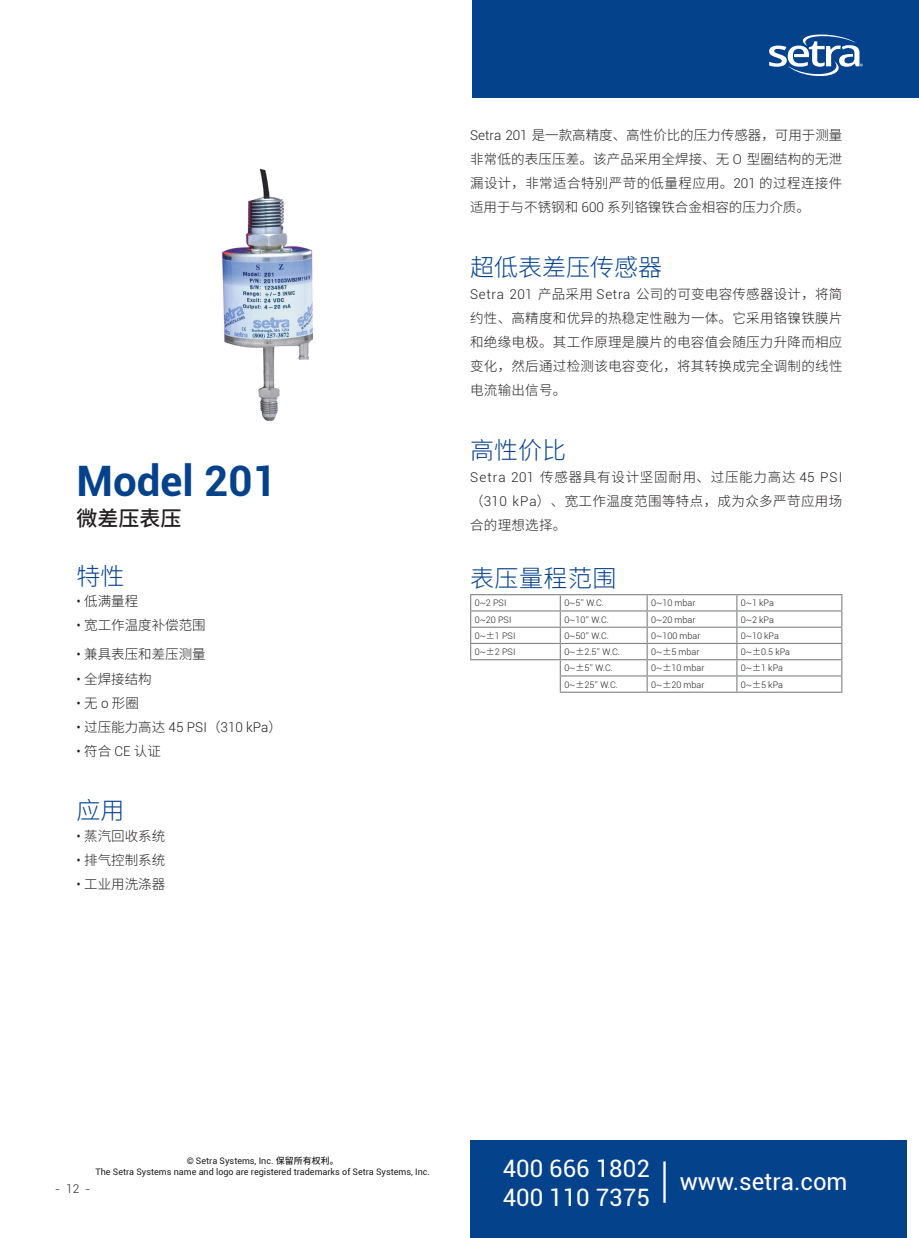
<style>
.page{position:relative;width:919px;height:1238px;background:#fff}
.page>*{position:absolute;margin:0;border:0;box-sizing:border-box;transform-origin:0 0}
.t1{font:700 42px "Roboto";color:#05428c}
.t2{font:24px/28.8px "Roboto";color:#fff}
.t3{font:300 24px "Source Han Sans CN";color:#05428c}
.t4{font:500 21px "Source Han Sans CN";color:#231f20}
.t5{font:300 13.5px/24px "Source Han Sans CN";letter-spacing:.02em;color:#231f20;text-align:justify}
.t6{font:300 13.5px "Source Han Sans CN";color:#231f20}
.t7{font:300 13.5px "Roboto";color:#231f20}
.t8{font:300 12px "Roboto";color:#231f20}
.t9{font:300 9px "Roboto";color:#231f20}
.t10{font:9px/10.8px "Roboto";color:#231f20;text-align:center}
.s1{font-family:"Roboto"}
.s2{font-family:"Source Han Sans CN"}
.s3{font-family:"Source Han Sans CN";font-weight:500}
</style>
<div class="page">
<div style="left:472px;top:0;width:446px;height:98px;background:#05428c"></div>
<svg style="left:769px;top:34px;width:93px;height:43px"></svg>
<div style="left:470px;top:1140px;width:436px;height:97px;background:#05428c"></div>
<hr style="left:470px;top:594px;width:90px;height:1px;background:#808285">
<hr style="left:560px;top:594px;width:87px;height:1px;background:#808285">
<hr style="left:647px;top:594px;width:89px;height:1px;background:#808285">
<hr style="left:736px;top:594px;width:106px;height:1px;background:#808285">
<hr style="left:470px;top:610px;width:90px;height:1px;background:#808285">
<hr style="left:560px;top:610px;width:87px;height:1px;background:#808285">
<hr style="left:647px;top:610px;width:89px;height:1px;background:#808285">
<hr style="left:736px;top:610px;width:106px;height:1px;background:#808285">
<hr style="left:470px;top:626px;width:90px;height:1px;background:#808285">
<hr style="left:560px;top:626px;width:87px;height:1px;background:#808285">
<hr style="left:647px;top:626px;width:89px;height:1px;background:#808285">
<hr style="left:736px;top:626px;width:106px;height:1px;background:#808285">
<hr style="left:470px;top:643px;width:90px;height:1px;background:#808285">
<svg style="left:470px;top:595px;width:1px;height:64px"></svg>
<hr style="left:560px;top:643px;width:87px;height:1px;background:#808285">
<hr style="left:647px;top:643px;width:89px;height:1px;background:#808285">
<hr style="left:736px;top:643px;width:106px;height:1px;background:#808285">
<hr style="left:560px;top:659px;width:87px;height:1px;background:#808285">
<hr style="left:647px;top:659px;width:89px;height:1px;background:#808285">
<hr style="left:736px;top:659px;width:106px;height:1px;background:#808285">
<hr style="left:559px;top:675px;width:88px;height:1px;background:#808285">
<hr style="left:647px;top:675px;width:89px;height:1px;background:#808285">
<svg style="left:646px;top:595px;width:1px;height:96px"></svg>
<hr style="left:736px;top:675px;width:106px;height:1px;background:#808285">
<svg style="left:736px;top:595px;width:1px;height:96px"></svg>
<svg style="left:841px;top:595px;width:1px;height:96px"></svg>
<hr style="left:559px;top:691px;width:88px;height:1px;background:#808285">
<hr style="left:647px;top:691px;width:89px;height:1px;background:#808285">
<hr style="left:736px;top:691px;width:106px;height:1px;background:#808285">
<hr style="left:470px;top:659px;width:90px;height:1px;background:#808285">
<svg style="left:559px;top:595px;width:2px;height:96px"></svg>
<img style="left:222px;top:168px;width:92px;height:253px">
<h1 class="t1" style="left:77px;top:452px;width:201px">Model 201</h1>
<h3 class="t4" style="left:77px;top:506px;width:107px">微差压表压</h3>
<h2 class="t3" style="left:77px;top:562px;width:50px">特性</h2>
<p class="t5" style="left:77px;top:589px;width:63px"><span class="s1">•</span> 低满量程</p>
<p class="t6" style="left:77px;top:617px;width:131px"><span class="s1">•</span> 宽工作温度补偿范围</p>
<p class="t6" style="left:77px;top:646px;width:131px"><span class="s1">•</span> 兼具表压和差压测量</p>
<p class="t5" style="left:77px;top:667px;width:77px"><span class="s1">•</span> 全焊接结构</p>
<p class="t5" style="left:77px;top:691px;width:64px"><span class="s1">•</span> 无 <span class="s1">o</span> 形圈</p>
<p class="t7" style="left:77px;top:717px;width:207px">• <span class="s2">过压能力高达</span> 45 PSI<span class="s2">（</span>310 kPa<span class="s2">）</span></p>
<p class="t5" style="left:77px;top:739px;width:86px"><span class="s1">•</span> 符合 <span class="s1">CE</span> 认证</p>
<h2 class="t3" style="left:77px;top:796px;width:49px">应用</h2>
<p class="t5" style="left:77px;top:824px;width:90px"><span class="s1">•</span> 蒸汽回收系统</p>
<p class="t5" style="left:77px;top:848px;width:90px"><span class="s1">•</span> 排气控制系统</p>
<p class="t5" style="left:77px;top:872px;width:90px"><span class="s1">•</span> 工业用洗涤器</p>
<p class="t5" style="left:470px;top:123px;width:374px"><span class="s1">Setra 201</span> 是一款高精度、高性价比的压力传感器，可用于测量非常低的表压压差。该产品采用全焊接、无 <span class="s1">O</span> 型圈结构的无泄漏设计，非常适合特别严苛的低量程应用。<span class="s1">201</span> 的过程连接件适用于与不锈钢和 <span class="s1">600</span> 系列铬镍铁合金相容的压力介质。</p>
<h2 class="t3" style="left:470px;top:254px;width:193px">超低表差压传感器</h2>
<p class="t5" style="left:470px;top:282px;width:374px"><span class="s1">Setra 201</span> 产品采用 <span class="s1">Setra</span> 公司的可变电容传感器设计，将简约性、高精度和优异的热稳定性融为一体。它采用铬镍铁膜片和绝缘电极。其工作原理是膜片的电容值会随压力升降而相应变化，然后通过检测该电容变化，将其转换成完全调制的线性电流输出信号。</p>
<h2 class="t3" style="left:470px;top:437px;width:97px">高性价比</h2>
<p class="t5" style="left:470px;top:465px;width:374px"><span class="s1">Setra 201</span> 传感器具有设计坚固耐用、过压能力高达 <span class="s1">45 PSI</span>（<span class="s1">310 kPa</span>）、宽工作温度范围等特点，成为众多严苛应用场合的理想选择。</p>
<h2 class="t3" style="left:470px;top:564px;width:148px">表压量程范围</h2>
<p class="t9" style="left:474px;top:596px;width:33px">0~2 PSI</p>
<p class="t9" style="left:564px;top:596px;width:41px">0~5<span class="s2">″</span> W.C.</p>
<p class="t9" style="left:651px;top:596px;width:46px">0~10 mbar</p>
<p class="t9" style="left:740px;top:596px;width:35px">0~1 kPa</p>
<p class="t9" style="left:474px;top:613px;width:38px">0~20 PSI</p>
<p class="t9" style="left:564px;top:613px;width:46px">0~10<span class="s2">″</span> W.C.</p>
<p class="t9" style="left:651px;top:613px;width:46px">0~20 mbar</p>
<p class="t9" style="left:740px;top:613px;width:35px">0~2 kPa</p>
<p class="t9" style="left:474px;top:629px;width:42px">0~<span class="s2">±</span>1 PSI</p>
<p class="t9" style="left:564px;top:629px;width:46px">0~50<span class="s2">″</span> W.C.</p>
<p class="t9" style="left:651px;top:629px;width:51px">0~100 mbar</p>
<p class="t9" style="left:740px;top:629px;width:40px">0~10 kPa</p>
<p class="t9" style="left:474px;top:645px;width:42px">0~<span class="s2">±</span>2 PSI</p>
<p class="t9" style="left:564px;top:645px;width:57px">0~<span class="s2">±</span>2.5<span class="s2">″</span> W.C.</p>
<p class="t9" style="left:651px;top:645px;width:50px">0~<span class="s2">±</span>5 mbar</p>
<p class="t9" style="left:740px;top:645px;width:51px">0~<span class="s2">±</span>0.5 kPa</p>
<p class="t9" style="left:564px;top:661px;width:50px">0~<span class="s2">±</span>5<span class="s2">″</span> W.C.</p>
<p class="t9" style="left:651px;top:661px;width:55px">0~<span class="s2">±</span>10 mbar</p>
<p class="t9" style="left:740px;top:661px;width:44px">0~<span class="s2">±</span>1 kPa</p>
<p class="t9" style="left:564px;top:678px;width:55px">0~<span class="s2">±</span>25<span class="s2">″</span> W.C.</p>
<p class="t9" style="left:651px;top:678px;width:55px">0~<span class="s2">±</span>20 mbar</p>
<p class="t9" style="left:740px;top:678px;width:44px">0~<span class="s2">±</span>5 kPa</p>
<p class="t10" style="left:95px;top:1154px;width:336px">© Setra Systems, Inc. <span class="s3">保留所有权利。<br></span>The Setra Systems name and logo are registered trademarks of Setra Systems, Inc.</p>
<p class="t8" style="left:55px;top:1180px;width:37px">- 12 -</p>
<h2 class="t2" style="left:502px;top:1152px;width:166px">400 666 1802<br>400 110 7375 <sup>|</sup></h2>
<h2 class="t2" style="left:679px;top:1166px;width:169px">www.setra.com</h2>
</div>
